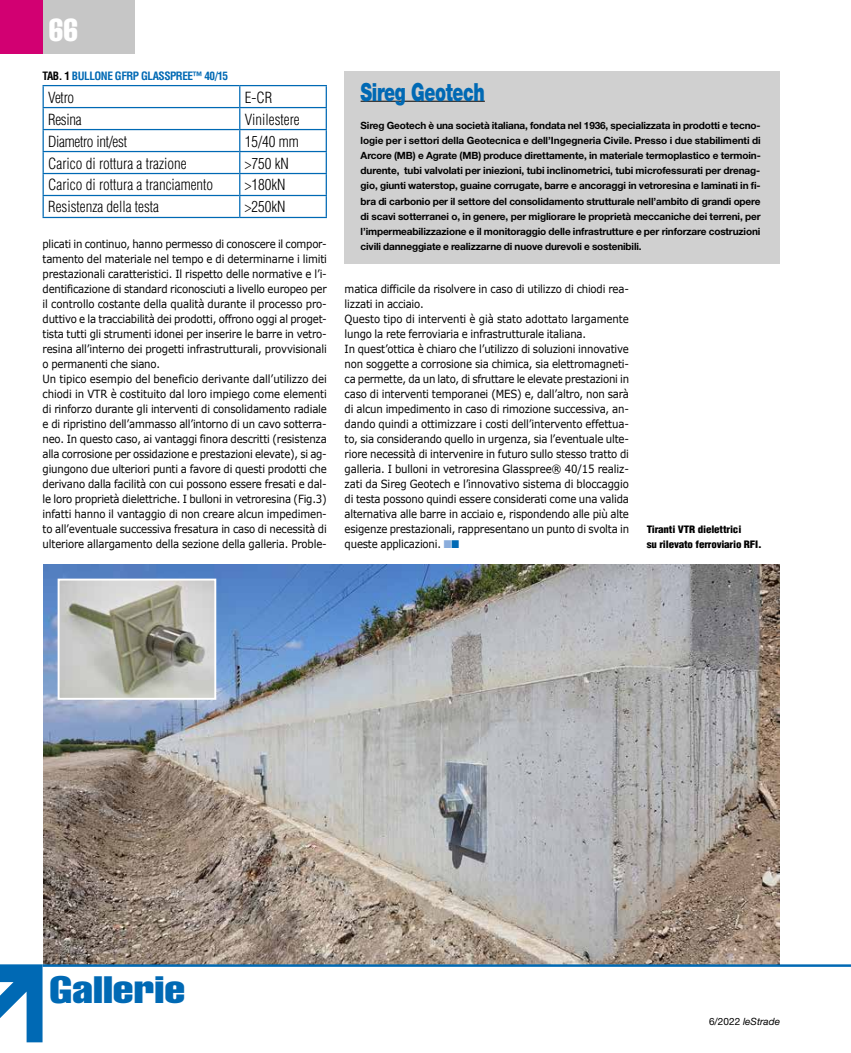
<style>
.page{position:relative;width:851px;height:1053px;background:#fff}
.page>*{position:absolute;margin:0;border:0;box-sizing:border-box;transform-origin:0 0}
.t1{font:extra-condensed 37.5px "Helvetica";color:#0069b4;scale:1.3 1}
.t2{font:extra-condensed 31.25px "Helvetica";color:#fff}
.t3{font:900 25px "Helvetica Neue";letter-spacing:-.02em;color:#0069b4;scale:.7 1}
.t4{font:300 condensed 15px "Helvetica";color:#000}
.t5{font:300 condensed 15px "Helvetica";letter-spacing:-.02em;color:#000}
.t6{font:11.25px/15px "Verdana";letter-spacing:-.015em;color:#000;scale:.9 1}
.t7{font:700 condensed 11.25px "Helvetica";letter-spacing:-.04em;color:#0069b4}
.t8{font:700 10px/15px "Helvetica Neue";letter-spacing:-.015em;color:#000;text-align:justify}
.t9{font:900 condensed 10px/15px "Helvetica";letter-spacing:-.015em;color:#000;scale:1.1 1}
.t10{font:italic 10px "Helvetica Neue";color:#000}
.s1{color:#000}
.s2{color:#8baddc}
.s3{color:#0069b4}
.s4{font-style:normal}
</style>
<div class="page">
<svg style="left:0;top:964px;width:43px;height:78px"></svg>
<div style="left:43px;top:0;width:92px;height:53px;background:#c6c6c6"></div>
<div style="left:0;top:0;width:43px;height:53px;background:#d20072"></div>
<div style="left:344px;top:71px;width:436px;height:192px;background:#d0d0d0"></div>
<hr style="left:360px;top:101px;width:125px;height:1px;background:#000">
<hr style="left:43px;top:85px;width:197px;height:1px;background:#0069b4">
<hr style="left:240px;top:85px;width:87px;height:1px;background:#0069b4">
<hr style="left:325px;top:86px;width:2px;height:21px;background:#0069b4">
<hr style="left:43px;top:107px;width:197px;height:1px;background:#0069b4">
<hr style="left:240px;top:107px;width:87px;height:1px;background:#0069b4">
<hr style="left:325px;top:108px;width:2px;height:21px;background:#0069b4">
<hr style="left:43px;top:129px;width:197px;height:1px;background:#0069b4">
<hr style="left:240px;top:129px;width:87px;height:1px;background:#0069b4">
<hr style="left:325px;top:130px;width:2px;height:21px;background:#0069b4">
<hr style="left:43px;top:151px;width:197px;height:1px;background:#0069b4">
<hr style="left:240px;top:151px;width:87px;height:1px;background:#0069b4">
<hr style="left:325px;top:152px;width:2px;height:21px;background:#0069b4">
<hr style="left:43px;top:173px;width:197px;height:1px;background:#0069b4">
<hr style="left:240px;top:173px;width:87px;height:1px;background:#0069b4">
<hr style="left:325px;top:174px;width:2px;height:21px;background:#0069b4">
<hr style="left:43px;top:195px;width:197px;height:1px;background:#0069b4">
<svg style="left:43px;top:86px;width:1px;height:131px"></svg>
<hr style="left:240px;top:195px;width:87px;height:1px;background:#0069b4">
<svg style="left:239px;top:86px;width:1px;height:131px"></svg>
<hr style="left:325px;top:196px;width:2px;height:21px;background:#0069b4">
<hr style="left:43px;top:217px;width:197px;height:1px;background:#0069b4">
<hr style="left:240px;top:217px;width:87px;height:1px;background:#0069b4">
<img style="left:43px;top:564px;width:736px;height:400px">
<hr style="left:43px;top:964px;width:807px;height:2px;background:#0069b4">
<img style="left:61px;top:581px;width:152px;height:115px">
<div style="left:58px;top:578px;width:158px;height:121px;border:2px solid #fff"></div>
<h2 class="t2" style="left:49px;top:10px;width:31px">66</h2>
<p class="t7" style="left:43px;top:69px;width:187px"><span class="s1">TAB. 1</span> BULLONE GFRP GLASSPREE™ 40/15</p>
<h3 class="t4" style="left:48px;top:88px;width:28px">Vetro</h3>
<h3 class="t4" style="left:245px;top:88px;width:29px">E-CR</h3>
<h3 class="t4" style="left:48px;top:110px;width:35px">Resina</h3>
<h3 class="t4" style="left:245px;top:110px;width:56px">Vinilestere</h3>
<h3 class="t5" style="left:48px;top:132px;width:80px">Diametro int/est</h3>
<h3 class="t4" style="left:245px;top:132px;width:56px">15/40 mm</h3>
<h3 class="t4" style="left:48px;top:154px;width:140px">Carico di rottura a trazione</h3>
<h3 class="t4" style="left:245px;top:154px;width:46px">&gt;750 kN</h3>
<h3 class="t4" style="left:48px;top:176px;width:166px">Carico di rottura a tranciamento</h3>
<h3 class="t4" style="left:245px;top:176px;width:42px">&gt;180kN</h3>
<h3 class="t4" style="left:48px;top:198px;width:112px">Resistenza della testa</h3>
<h3 class="t4" style="left:245px;top:198px;width:42px">&gt;250kN</h3>
<p class="t6" style="left:43px;top:236px;width:317px">plicati in continuo, hanno permesso di conoscere il compor&shy;tamento del materiale nel tempo e di determinarne i limiti prestazionali caratteristici. Il rispetto delle normative e l’i&shy;dentificazione di standard riconosciuti a livello europeo per il controllo costante della qualità durante il processo pro&shy;duttivo e la tracciabilità dei prodotti, offrono oggi al proget&shy;tista tutti gli strumenti idonei per inserire le barre in vetro&shy;resina all’interno dei progetti infrastrutturali, provvisionali o permanenti che siano.<br>Un tipico esempio del beneficio derivante dall’utilizzo dei chiodi in VTR è costituito dal loro impiego come elementi di rinforzo durante gli interventi di consolidamento radiale e di ripristino dell’ammasso all’intorno di un cavo sotterra&shy;neo. In questo caso, ai vantaggi finora descritti (resistenza alla corrosione per ossidazione e prestazioni elevate), si ag&shy;giungono due ulteriori punti a favore di questi prodotti che derivano dalla facilità con cui possono essere fresati e dal&shy;le loro proprietà dielettriche. I bulloni in vetroresina (Fig.3) infatti hanno il vantaggio di non creare alcun impedimen&shy;to all’eventuale successiva fresatura in caso di necessità di ulteriore allargamento della sezione della galleria. Proble-</p>
<h3 class="t3" style="left:360px;top:77px;width:179px">Sireg Geotech</h3>
<p class="t8" style="left:360px;top:118px;width:401px">Sireg Geotech è una società italiana, fondata nel 1936, specializzata in prodotti e tecno&shy;logie per i settori della Geotecnica e dell’Ingegneria Civile. Presso i due stabilimenti di Arcore (MB) e Agrate (MB) produce direttamente, in materiale termoplastico e termoin&shy;durente, tubi valvolati per iniezioni, tubi inclinometrici, tubi microfessurati per drenag&shy;gio, giunti waterstop, guaine corrugate, barre e ancoraggi in vetroresina e laminati in fi&shy;bra di carbonio per il settore del consolidamento strutturale nell’ambito di grandi opere di scavi sotterranei o, in genere, per migliorare le proprietà meccaniche dei terreni, per l’impermeabilizzazione e il monitoraggio delle infrastrutture e per rinforzare costruzioni civili danneggiate e realizzarne di nuove durevoli e sostenibili.</p>
<p class="t6" style="left:344px;top:281px;width:317px">matica difficile da risolvere in caso di utilizzo di chiodi rea&shy;lizzati in acciaio.<br>Questo tipo di interventi è già stato adottato largamente lungo la rete ferroviaria e infrastrutturale italiana.<br>In quest’ottica è chiaro che l’utilizzo di soluzioni innovative non soggette a corrosione sia chimica, sia elettromagneti&shy;ca permette, da un lato, di sfruttare le elevate prestazioni in caso di interventi temporanei (MES) e, dall’altro, non sarà di alcun impedimento in caso di rimozione successiva, an&shy;dando quindi a ottimizzare i costi dell’intervento effettua&shy;to, sia considerando quello in urgenza, sia l’eventuale ulte&shy;riore necessità di intervenire in futuro sullo stesso tratto di galleria. I bulloni in vetroresina Glasspree® 40/15 realiz&shy;zati da Sireg Geotech e l’innovativo sistema di bloccaggio di testa possono quindi essere considerati come una valida alternativa alle barre in acciaio e, rispondendo alle più alte esigenze prestazionali, rappresentano un punto di svolta in queste applicazioni. <span class="s2">■</span><span class="s3">■</span></p>
<p class="t9" style="left:646px;top:521px;width:106px">Tiranti VTR dielettrici<br>su rilevato ferroviario RFI.</p>
<h1 class="t1" style="left:50px;top:965px;width:106px">Gallerie</h1>
<p class="t10" style="left:709px;top:1015px;width:72px"><span class="s4">6/2022</span> leStrade</p>
</div>
